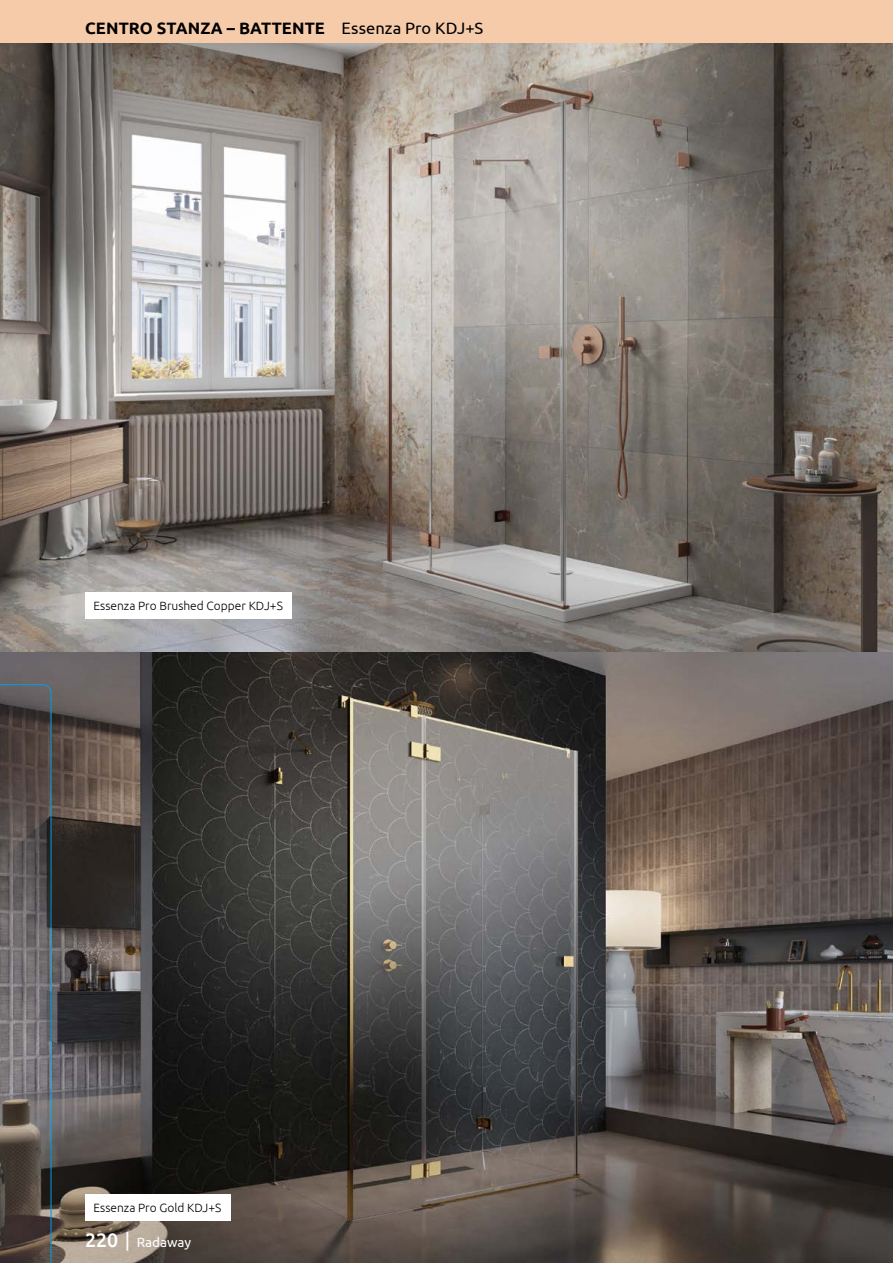
<style>
.page{position:relative;width:893px;height:1263px;background:#fff}
.page>*{position:absolute;margin:0;border:0;box-sizing:border-box;transform-origin:0 0}
.TOP_nawigacja_R{font:700 16.5px "Ubuntu";letter-spacing:.005em;color:#000}
.t1{font:13.5px "Ubuntu";color:#fff}
.Tekst_INFO{font:300 12px "Ubuntu";color:#000}
.s1{font-weight:400}
.s2{font-weight:500;font-size:19.5px}
.s3{font-size:19.5px}
</style>
<div class="page">
<img style="left:0;top:43px;width:893px;height:1220px">
<div style="left:85px;top:592px;width:206px;height:27px;background:#fff"></div>
<div style="left:85px;top:1194px;width:146px;height:26px;background:#fff"></div>
<div style="left:0;top:0;width:893px;height:43px;background:#f6cba9"></div>
<svg style="left:0;top:684px;width:52px;height:579px;background:#5e5a5a"></svg>
<p class="TOP_nawigacja_R" style="left:85px;top:18px;width:400px">CENTRO STANZA – BATTENTE <span class="s1">Essenza Pro KDJ+S</span></p>
<p class="Tekst_INFO" style="left:94px;top:599px;width:191px">Essenza Pro Brushed Copper KDJ+S</p>
<p class="Tekst_INFO" style="left:94px;top:1200px;width:129px">Essenza Pro Gold KDJ+S</p>
<p class="t1" style="left:85px;top:1234px;width:108px"><span class="s2">220</span> <span class="s3">|</span> Radaway</p>
</div>
